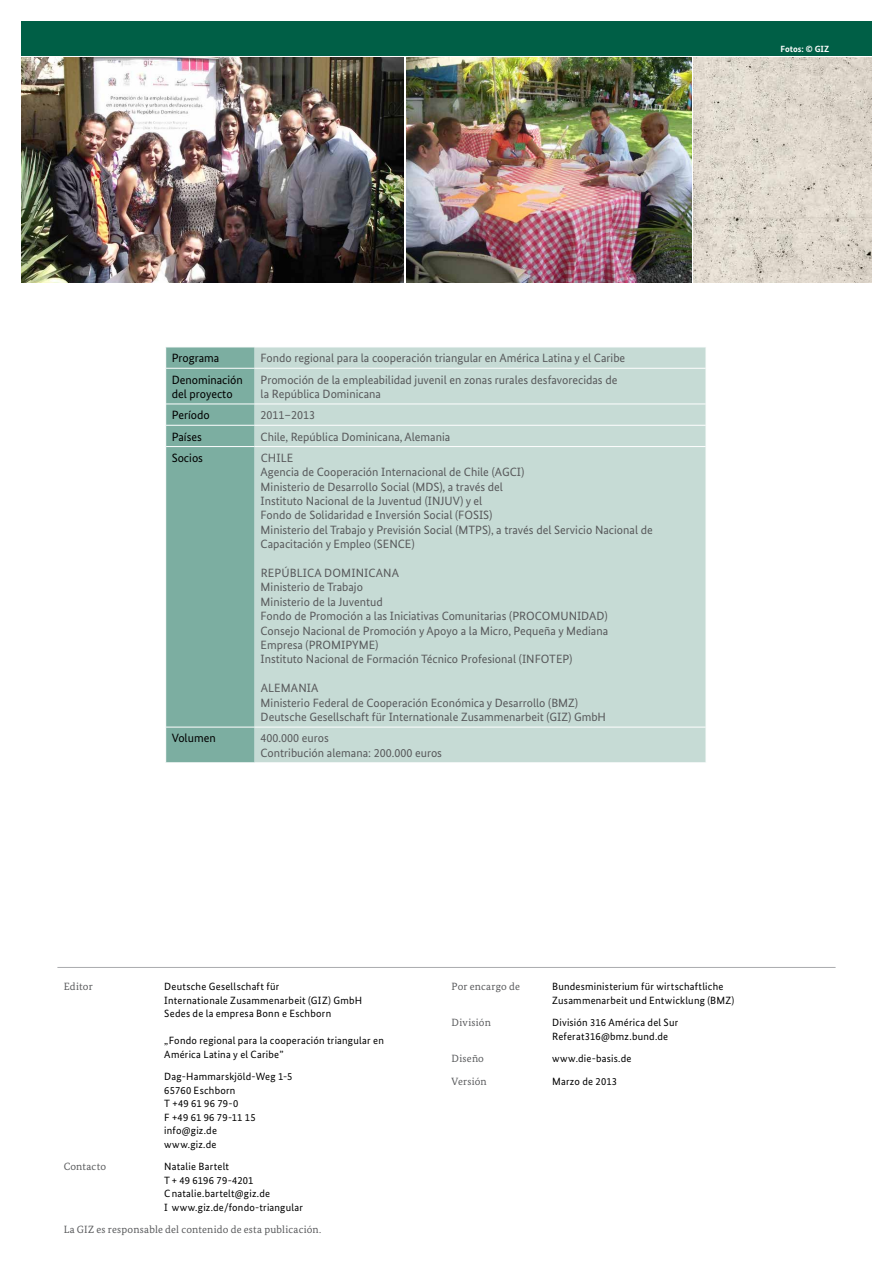
<style>
.page{position:relative;width:893px;height:1263px;background:#fff}
.page>*{position:absolute;margin:0;border:0;box-sizing:border-box;transform-origin:0 0}
.t1{font:12px/14.4px "Bundes Sans";color:#58595b}
.t2{font:12px/14.4px "Bundes Sans";color:#000}
.t3{font:10.5px/13.5px "Bundes Sans";letter-spacing:.02em;color:#000}
.t4{font:10.5px "Bundes Serif";letter-spacing:.02em;color:#58595b}
.t5{font:700 9px "Bundes Sans";color:#fff}
</style>
<div class="page">
<div style="left:21px;top:21px;width:851px;height:34px;background:#005f46"></div>
<hr style="left:57px;top:967px;width:779px;height:1px;background:#a9abae">
<img style="left:406px;top:57px;width:285px;height:226px">
<img style="left:693px;top:57px;width:179px;height:226px">
<img style="left:21px;top:57px;width:382px;height:226px">
<div style="left:255px;top:348px;width:451px;height:414px;background:#c6dbd5"></div>
<div style="left:165px;top:347px;width:90px;height:415px;background:#7caea1"></div>
<hr style="left:165px;top:447px;width:1px;height:280px;background:#fff">
<hr style="left:165px;top:727px;width:1px;height:35px;background:#fff">
<hr style="left:166px;top:368px;width:89px;height:1px;background:#fff">
<hr style="left:255px;top:368px;width:451px;height:1px;background:#fff">
<hr style="left:166px;top:404px;width:89px;height:1px;background:#fff">
<hr style="left:255px;top:404px;width:451px;height:1px;background:#fff">
<hr style="left:166px;top:425px;width:89px;height:1px;background:#fff">
<hr style="left:255px;top:425px;width:451px;height:1px;background:#fff">
<hr style="left:166px;top:446px;width:89px;height:1px;background:#fff">
<hr style="left:255px;top:446px;width:451px;height:1px;background:#fff">
<hr style="left:166px;top:727px;width:89px;height:1px;background:#fff">
<hr style="left:255px;top:727px;width:451px;height:1px;background:#fff">
<p class="t5" style="left:780px;top:43px;width:50px">Fotos: © GIZ</p>
<p class="t2" style="left:172px;top:351px;width:49px">Programa</p>
<p class="t1" style="left:261px;top:351px;width:366px">Fondo regional para la cooperación triangular en América Latina y el Caribe</p>
<p class="t2" style="left:172px;top:372px;width:73px">Denominación del proyecto</p>
<p class="t1" style="left:261px;top:372px;width:358px">Promoción de la empleabilidad juvenil en zonas rurales desfavorecidas de la República Dominicana</p>
<p class="t2" style="left:172px;top:408px;width:40px">Período</p>
<p class="t1" style="left:261px;top:408px;width:56px">2011–2013</p>
<p class="t2" style="left:172px;top:429px;width:32px">Países</p>
<p class="t1" style="left:261px;top:429px;width:191px">Chile, República Dominicana, Alemania</p>
<p class="t2" style="left:172px;top:450px;width:33px">Socios</p>
<p class="t1" style="left:261px;top:450px;width:394px">Chile<br>Agencia de Cooperación Internacional de Chile (AGCI)<br>Ministerio de Desarrollo Social (MDS), a través del<br>Instituto Nacional de la Juventud (INJUV) y el<br>Fondo de Solidaridad e Inversión Social (FOSIS)<br>Ministerio del Trabajo y Previsión Social (MTPS), a través del Servicio Nacional de Capacitación y Empleo (SENCE)</p>
<p class="t1" style="left:261px;top:566px;width:37px">República</p>
<p class="t1" style="left:261px;top:566px;width:349px;text-indent:64px">Dominicana<br>Ministerio de Trabajo<br>Ministerio de la Juventud<br>Fondo de Promoción a las Iniciativas Comunitarias (PROCOMUNIDAD)<br>Consejo Nacional de Promoción y Apoyo a la Micro, Pequeña y Mediana Empresa (PROMIPYME)<br>Instituto Nacional de Formación Técnico Profesional (INFOTEP)</p>
<p class="t1" style="left:261px;top:681px;width:347px">Alemania<br>Ministerio Federal de Cooperación Económica y Desarrollo (BMZ)<br>Deutsche Gesellschaft für Internationale Zusammenarbeit (GIZ) GmbH</p>
<p class="t2" style="left:172px;top:731px;width:46px">Volumen</p>
<p class="t1" style="left:261px;top:731px;width:183px">400.000 euros<br>Contribución alemana: 200.000 euros</p>
<p class="t4" style="left:64px;top:980px;width:31px">Editor</p>
<p class="t3" style="left:164px;top:980px;width:199px">Deutsche Gesellschaft für<br>Internationale Zusammenarbeit (GIZ) GmbH<br>Sedes de la empresa Bonn e Eschborn</p>
<p class="t3" style="left:164px;top:1034px;width:221px">„Fondo regional para la cooperación triangular en<br>América Latina y el Caribe”</p>
<p class="t3" style="left:164px;top:1070px;width:130px">Dag-Hammarskjöld-Weg 1-5<br>65760 Eschborn<br>T +49 61 96 79-0<br>F +49 61 96 79-11 15 info@giz.de<br>www.giz.de</p>
<p class="t4" style="left:64px;top:1160px;width:44px">Contacto</p>
<p class="t3" style="left:164px;top:1160px;width:140px">Natalie Bartelt<br>T + 49 6196 79-4201<br>Cnatalie.bartelt@giz.de<br>I www.giz.de/fondo-triangular</p>
<p class="t4" style="left:64px;top:1223px;width:259px">La GIZ es responsable del contenido de esta publicación.</p>
<p class="t4" style="left:452px;top:980px;width:70px">Por encargo de</p>
<p class="t3" style="left:552px;top:980px;width:184px">Bundesministerium für wirtschaftliche<br>Zusammenarbeit und Entwicklung (BMZ)</p>
<p class="t4" style="left:452px;top:1016px;width:41px">División</p>
<p class="t3" style="left:552px;top:1016px;width:128px">División 316 América del Sur<br>Referat316@bmz.bund.de</p>
<p class="t4" style="left:452px;top:1052px;width:34px">Diseño</p>
<p class="t3" style="left:552px;top:1052px;width:81px">www.die-basis.de</p>
<p class="t4" style="left:452px;top:1075px;width:37px">Versión</p>
<p class="t3" style="left:552px;top:1074px;width:67px">Marzo de 2013</p>
</div>
